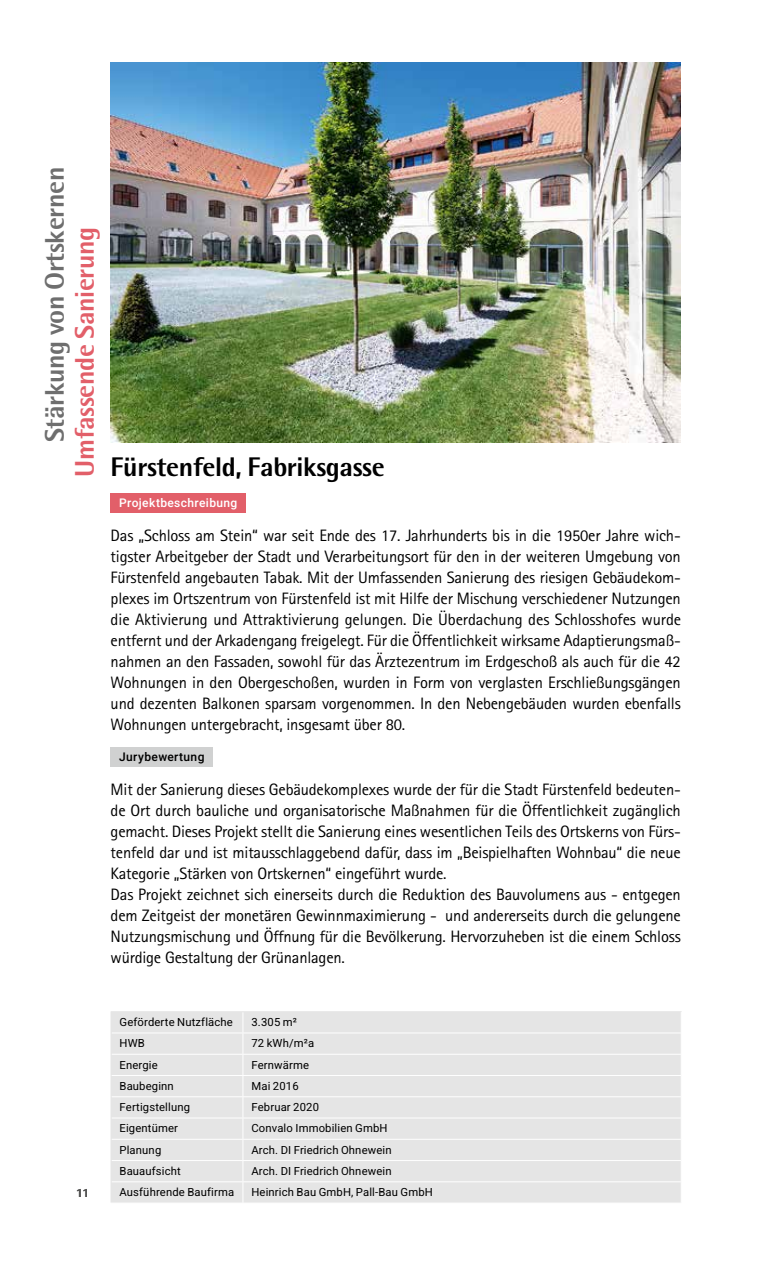
<style>
.page{position:relative;width:766px;height:1263px;background:#fff}
.page>*{position:absolute;margin:0;border:0;box-sizing:border-box;transform-origin:0 0}
.t1{font:800 27px "Rotis Semi Sans";letter-spacing:-.015em;color:#000}
.t2{font:800 27px "Rotis Semi Sans";letter-spacing:-.015em;color:#6e6e6e}
.t3{font:800 27px "Rotis Semi Sans";letter-spacing:-.015em;color:#e25f69}
.t4{font:16.5px/21px "Rotis Sans Serif";letter-spacing:-.015em;color:#000;text-align:justify}
.t5{font:500 12px "Heebo";letter-spacing:.03em;color:#fff}
.t6{font:500 12px "Heebo";letter-spacing:.03em;color:#000}
.t7{font:11.25px "Heebo";letter-spacing:.015em;color:#000}
.t8{font:500 11.25px "Heebo";color:#565655}
</style>
<div class="page">
<img style="left:111px;top:62px;width:569px;height:380px">
<div style="left:111px;top:493px;width:135px;height:20px;background:#e25f69"></div>
<div style="left:111px;top:747px;width:102px;height:20px;background:#d0d1d1"></div>
<div style="left:112px;top:1012px;width:568px;height:191px;background:#e5e5e5"></div>
<hr style="left:111px;top:1032px;width:132px;height:1px;background:#fff">
<hr style="left:243px;top:1032px;width:438px;height:1px;background:#fff">
<hr style="left:111px;top:1075px;width:132px;height:1px;background:#fff">
<hr style="left:243px;top:1075px;width:438px;height:1px;background:#fff">
<hr style="left:111px;top:1118px;width:132px;height:1px;background:#fff">
<hr style="left:243px;top:1118px;width:438px;height:1px;background:#fff">
<hr style="left:111px;top:1160px;width:132px;height:1px;background:#fff">
<hr style="left:243px;top:1160px;width:438px;height:1px;background:#fff">
<hr style="left:111px;top:1181px;width:132px;height:1px;background:#fff">
<hr style="left:243px;top:1181px;width:438px;height:1px;background:#fff">
<hr style="left:111px;top:1054px;width:132px;height:1px;background:#fff">
<hr style="left:243px;top:1054px;width:438px;height:1px;background:#fff">
<hr style="left:111px;top:1096px;width:132px;height:1px;background:#fff">
<hr style="left:243px;top:1096px;width:438px;height:1px;background:#fff">
<hr style="left:111px;top:1139px;width:132px;height:1px;background:#fff">
<hr style="left:243px;top:1139px;width:438px;height:1px;background:#fff">
<svg style="left:242px;top:1012px;width:1px;height:191px"></svg>
<hr style="left:111px;top:1011px;width:132px;height:1px;background:#e5e5e5">
<hr style="left:243px;top:1011px;width:438px;height:1px;background:#e5e5e5">
<svg style="left:111px;top:1012px;width:1px;height:191px"></svg>
<svg style="left:680px;top:1012px;width:1px;height:191px"></svg>
<h1 class="t2" style="left:38px;top:442px;width:277px;rotate:-90deg">Stärkung von Ortskernen</h1>
<h1 class="t3" style="left:67px;top:477px;width:252px;rotate:-90deg">Umfassende Sanierung</h1>
<h1 class="t1" style="left:111px;top:450px;width:276px">Fürstenfeld, Fabriksgasse</h1>
<p class="t5" style="left:119px;top:495px;width:120px">Projektbeschreibung</p>
<p class="t4" style="left:111px;top:525px;width:572px">Das „Schloss am Stein“ war seit Ende des 17. Jahrhunderts bis in die 1950er Jahre wich&shy;tigster Arbeitgeber der Stadt und Verarbeitungsort für den in der weiteren Umgebung von Fürstenfeld angebauten Tabak. Mit der Umfassenden Sanierung des riesigen Gebäudekom&shy;plexes im Ortszentrum von Fürstenfeld ist mit Hilfe der Mischung verschiedener Nutzungen die Aktivierung und Attraktivierung gelungen. Die Überdachung des Schlosshofes wurde entfernt und der Arkadengang freigelegt. Für die Öffentlichkeit wirksame Adaptierungsmaß&shy;nahmen an den Fassaden, sowohl für das Ärztezentrum im Erdgeschoß als auch für die 42<br>Wohnungen in den Obergeschoßen, wurden in Form von verglasten Erschließungsgängen und dezenten Balkonen sparsam vorgenommen. In den Nebengebäuden wurden ebenfalls Wohnungen untergebracht, insgesamt über 80.</p>
<p class="t6" style="left:119px;top:749px;width:87px">Jurybewertung</p>
<p class="t4" style="left:111px;top:779px;width:571px;text-align:left">Mit der Sanierung dieses Gebäudekomplexes wurde der für die Stadt Fürstenfeld bedeuten&shy;de Ort durch bauliche und organisatorische Maßnahmen für die Öffentlichkeit zugänglich gemacht. Dieses Projekt stellt die Sanierung eines wesentlichen Teils des Ortskerns von Fürs&shy;tenfeld dar und ist mitausschlaggebend dafür, dass im „Beispielhaften Wohnbau“ die neue Kategorie „Stärken von Ortskernen“ eingeführt wurde.<br>Das Projekt zeichnet sich einerseits durch die Reduktion des Bauvolumens aus - entgegen dem Zeitgeist der monetären Gewinnmaximierung - und andererseits durch die gelungene Nutzungsmischung und Öffnung für die Bevölkerung. Hervorzuheben ist die einem Schloss würdige Gestaltung der Grünanlagen.</p>
<p class="t8" style="left:76px;top:1185px;width:14px">11</p>
<p class="t7" style="left:119px;top:1014px;width:115px">Geförderte Nutzfläche</p>
<p class="t7" style="left:251px;top:1014px;width:47px">3.305 m²</p>
<p class="t7" style="left:119px;top:1035px;width:27px">HWB</p>
<p class="t7" style="left:251px;top:1035px;width:64px">72 kWh/m²a</p>
<p class="t7" style="left:119px;top:1057px;width:40px">Energie</p>
<p class="t7" style="left:251px;top:1057px;width:59px">Fernwärme</p>
<p class="t7" style="left:119px;top:1078px;width:56px">Baubeginn</p>
<p class="t7" style="left:251px;top:1078px;width:49px">Mai 2016</p>
<p class="t7" style="left:119px;top:1099px;width:72px">Fertigstellung</p>
<p class="t7" style="left:251px;top:1099px;width:69px">Februar 2020</p>
<p class="t7" style="left:119px;top:1121px;width:60px">Eigentümer</p>
<p class="t7" style="left:251px;top:1121px;width:137px">Convalo Immobilien GmbH</p>
<p class="t7" style="left:119px;top:1142px;width:43px">Planung</p>
<p class="t7" style="left:251px;top:1142px;width:142px">Arch. DI Friedrich Ohnewein</p>
<p class="t7" style="left:119px;top:1163px;width:63px">Bauaufsicht</p>
<p class="t7" style="left:251px;top:1163px;width:142px">Arch. DI Friedrich Ohnewein</p>
<p class="t7" style="left:119px;top:1184px;width:116px">Ausführende Baufirma</p>
<p class="t7" style="left:251px;top:1184px;width:183px">Heinrich Bau GmbH, Pall-Bau GmbH</p>
</div>
